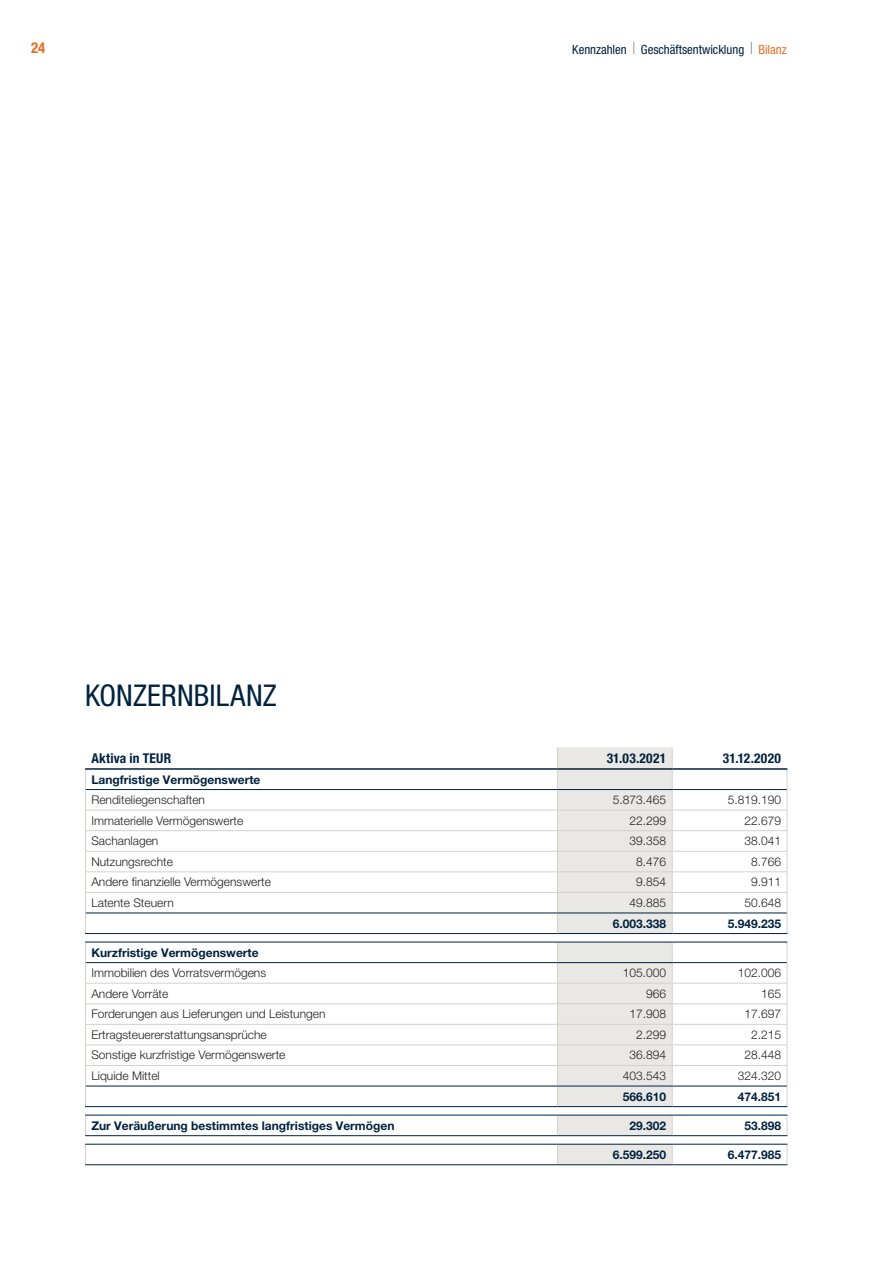
<style>
.page{position:relative;width:893px;height:1263px;background:#fff}
.page>*{position:absolute;margin:0;border:0;box-sizing:border-box;transform-origin:0 0}
._1__Headline{font:condensed 30px "Helvetica Neue LT Pro";letter-spacing:.005em;color:#00223f}
.t1{font:700 condensed 15px "Helvetica Neue LT Pro";color:#e96d24}
.Tabelle_Kopfzeile{font:700 condensed 13.5px "Helvetica Neue LT Pro";letter-spacing:.015em;color:#00223f}
.t2{font:condensed 12.75px "Helvetica Neue LT Pro";color:#00223f}
.Tabellentext{font:300 12px "Helvetica Neue LT Pro";color:#231f20}
.Tabellentext_Bold{font:700 12px "Helvetica Neue LT Pro";color:#00223f}
.s1{color:#e96d24}
</style>
<div class="page">
<svg style="left:633px;top:42px;width:1px;height:12px"></svg>
<svg style="left:751px;top:42px;width:1px;height:12px"></svg>
<svg style="left:557px;top:747px;width:115px;height:417px;fill:#e9e8e4"></svg>
<svg style="left:85px;top:770px;width:1px;height:163px"></svg>
<svg style="left:557px;top:747px;width:1px;height:186px"></svg>
<svg style="left:672px;top:747px;width:1px;height:186px"></svg>
<svg style="left:787px;top:770px;width:1px;height:163px"></svg>
<hr style="left:85px;top:983px;width:472px;height:1px;background:#d3d1cc">
<hr style="left:557px;top:983px;width:115px;height:1px;background:#d3d1cc">
<hr style="left:672px;top:983px;width:115px;height:1px;background:#d3d1cc">
<hr style="left:85px;top:1003px;width:472px;height:1px;background:#d3d1cc">
<hr style="left:557px;top:1003px;width:115px;height:1px;background:#d3d1cc">
<hr style="left:672px;top:1003px;width:115px;height:1px;background:#d3d1cc">
<hr style="left:85px;top:1024px;width:472px;height:1px;background:#d3d1cc">
<hr style="left:557px;top:1024px;width:115px;height:1px;background:#d3d1cc">
<hr style="left:672px;top:1024px;width:115px;height:1px;background:#d3d1cc">
<hr style="left:85px;top:1044px;width:472px;height:1px;background:#d3d1cc">
<hr style="left:557px;top:1044px;width:115px;height:1px;background:#d3d1cc">
<hr style="left:672px;top:1044px;width:115px;height:1px;background:#d3d1cc">
<hr style="left:85px;top:1065px;width:472px;height:1px;background:#d3d1cc">
<hr style="left:557px;top:1065px;width:115px;height:1px;background:#d3d1cc">
<hr style="left:672px;top:1065px;width:115px;height:1px;background:#d3d1cc">
<svg style="left:85px;top:943px;width:1px;height:163px"></svg>
<svg style="left:557px;top:943px;width:1px;height:163px"></svg>
<svg style="left:672px;top:943px;width:1px;height:163px"></svg>
<svg style="left:787px;top:942px;width:1px;height:164px"></svg>
<svg style="left:85px;top:1116px;width:1px;height:19px"></svg>
<svg style="left:557px;top:1116px;width:1px;height:19px"></svg>
<svg style="left:672px;top:1116px;width:1px;height:19px"></svg>
<svg style="left:787px;top:1115px;width:1px;height:20px"></svg>
<svg style="left:85px;top:1145px;width:1px;height:19px"></svg>
<svg style="left:557px;top:1145px;width:1px;height:19px"></svg>
<svg style="left:672px;top:1145px;width:1px;height:19px"></svg>
<svg style="left:787px;top:1144px;width:1px;height:20px"></svg>
<hr style="left:86px;top:912px;width:471px;height:1px;background:#00223f">
<hr style="left:557px;top:912px;width:115px;height:1px;background:#00223f">
<hr style="left:672px;top:912px;width:115px;height:1px;background:#00223f">
<hr style="left:85px;top:933px;width:472px;height:1px;background:#00223f">
<hr style="left:557px;top:933px;width:115px;height:1px;background:#00223f">
<hr style="left:672px;top:933px;width:115px;height:1px;background:#00223f">
<hr style="left:85px;top:942px;width:472px;height:1px;background:#00223f">
<hr style="left:557px;top:942px;width:115px;height:1px;background:#00223f">
<hr style="left:672px;top:942px;width:115px;height:1px;background:#00223f">
<hr style="left:86px;top:962px;width:471px;height:1px;background:#00223f">
<hr style="left:557px;top:962px;width:115px;height:1px;background:#00223f">
<hr style="left:672px;top:962px;width:115px;height:1px;background:#00223f">
<hr style="left:86px;top:1086px;width:471px;height:1px;background:#00223f">
<hr style="left:557px;top:1086px;width:115px;height:1px;background:#00223f">
<hr style="left:672px;top:1086px;width:115px;height:1px;background:#00223f">
<hr style="left:85px;top:1106px;width:472px;height:1px;background:#00223f">
<hr style="left:557px;top:1106px;width:115px;height:1px;background:#00223f">
<hr style="left:672px;top:1106px;width:115px;height:1px;background:#00223f">
<hr style="left:85px;top:1144px;width:472px;height:1px;background:#00223f">
<hr style="left:557px;top:1144px;width:115px;height:1px;background:#00223f">
<hr style="left:672px;top:1144px;width:115px;height:1px;background:#00223f">
<hr style="left:85px;top:1164px;width:472px;height:1px;background:#00223f">
<hr style="left:557px;top:1164px;width:115px;height:1px;background:#00223f">
<hr style="left:672px;top:1164px;width:115px;height:1px;background:#00223f">
<hr style="left:85px;top:768px;width:472px;height:2px;background:#00223f">
<hr style="left:557px;top:768px;width:115px;height:2px;background:#00223f">
<hr style="left:672px;top:768px;width:115px;height:2px;background:#00223f">
<hr style="left:85px;top:810px;width:472px;height:1px;background:#d3d1cc">
<hr style="left:557px;top:810px;width:115px;height:1px;background:#d3d1cc">
<hr style="left:672px;top:810px;width:115px;height:1px;background:#d3d1cc">
<hr style="left:85px;top:830px;width:472px;height:1px;background:#d3d1cc">
<hr style="left:557px;top:830px;width:115px;height:1px;background:#d3d1cc">
<hr style="left:672px;top:830px;width:115px;height:1px;background:#d3d1cc">
<hr style="left:85px;top:851px;width:472px;height:1px;background:#d3d1cc">
<hr style="left:557px;top:851px;width:115px;height:1px;background:#d3d1cc">
<hr style="left:672px;top:851px;width:115px;height:1px;background:#d3d1cc">
<hr style="left:85px;top:871px;width:472px;height:1px;background:#d3d1cc">
<hr style="left:557px;top:871px;width:115px;height:1px;background:#d3d1cc">
<hr style="left:672px;top:871px;width:115px;height:1px;background:#d3d1cc">
<hr style="left:85px;top:892px;width:472px;height:1px;background:#d3d1cc">
<hr style="left:557px;top:892px;width:115px;height:1px;background:#d3d1cc">
<hr style="left:672px;top:892px;width:115px;height:1px;background:#d3d1cc">
<hr style="left:86px;top:789px;width:471px;height:1px;background:#00223f">
<hr style="left:557px;top:789px;width:115px;height:1px;background:#00223f">
<hr style="left:672px;top:789px;width:115px;height:1px;background:#00223f">
<hr style="left:85px;top:1115px;width:472px;height:1px;background:#00223f">
<hr style="left:557px;top:1115px;width:115px;height:1px;background:#00223f">
<hr style="left:672px;top:1115px;width:115px;height:1px;background:#00223f">
<hr style="left:85px;top:1135px;width:472px;height:1px;background:#00223f">
<hr style="left:557px;top:1135px;width:115px;height:1px;background:#00223f">
<hr style="left:672px;top:1135px;width:115px;height:1px;background:#00223f">
<p class="t1" style="left:31px;top:39px;width:16px">24</p>
<p class="t2" style="left:572px;top:42px;width:216px">Kennzahlen Geschäftsentwicklung <span class="s1">Bilanz</span></p>
<p class="_1__Headline" style="left:85px;top:678px;width:193px">KONZERNBILANZ</p>
<p class="Tabelle_Kopfzeile" style="left:91px;top:750px;width:81px">Aktiva in TEUR</p>
<p class="Tabelle_Kopfzeile" style="left:607px;top:750px;width:61px">31.03.2021</p>
<p class="Tabelle_Kopfzeile" style="left:723px;top:750px;width:60px">31.12.2020</p>
<p class="Tabellentext_Bold" style="left:91px;top:772px;width:171px">Langfristige Vermögenswerte</p>
<p class="Tabellentext" style="left:91px;top:792px;width:115px">Renditeliegenschaften</p>
<p class="Tabellentext" style="left:613px;top:792px;width:55px">5.873.465</p>
<p class="Tabellentext" style="left:728px;top:792px;width:55px">5.819.190</p>
<p class="Tabellentext" style="left:91px;top:813px;width:153px">Immaterielle Vermögenswerte</p>
<p class="Tabellentext" style="left:629px;top:813px;width:38px">22.299</p>
<p class="Tabellentext" style="left:744px;top:813px;width:38px">22.679</p>
<p class="Tabellentext" style="left:91px;top:834px;width:68px">Sachanlagen</p>
<p class="Tabellentext" style="left:629px;top:834px;width:38px">39.358</p>
<p class="Tabellentext" style="left:744px;top:834px;width:38px">38.041</p>
<p class="Tabellentext" style="left:91px;top:854px;width:83px">Nutzungsrechte</p>
<p class="Tabellentext" style="left:636px;top:854px;width:32px">8.476</p>
<p class="Tabellentext" style="left:751px;top:854px;width:32px">8.766</p>
<p class="Tabellentext" style="left:91px;top:875px;width:181px">Andere finanzielle Vermögenswerte</p>
<p class="Tabellentext" style="left:636px;top:875px;width:32px">9.854</p>
<p class="Tabellentext" style="left:751px;top:875px;width:32px">9.911</p>
<p class="Tabellentext" style="left:91px;top:895px;width:84px">Latente Steuern</p>
<p class="Tabellentext" style="left:629px;top:895px;width:38px">49.885</p>
<p class="Tabellentext" style="left:744px;top:895px;width:38px">50.648</p>
<p class="Tabellentext_Bold" style="left:613px;top:916px;width:55px">6.003.338</p>
<p class="Tabellentext_Bold" style="left:728px;top:916px;width:55px">5.949.235</p>
<p class="Tabellentext_Bold" style="left:91px;top:945px;width:169px">Kurzfristige Vermögenswerte</p>
<p class="Tabellentext" style="left:91px;top:965px;width:176px">Immobilien des Vorratsvermögens</p>
<p class="Tabellentext" style="left:623px;top:965px;width:45px">105.000</p>
<p class="Tabellentext" style="left:738px;top:965px;width:45px">102.006</p>
<p class="Tabellentext" style="left:91px;top:986px;width:78px">Andere Vorräte</p>
<p class="Tabellentext" style="left:646px;top:986px;width:22px">966</p>
<p class="Tabellentext" style="left:761px;top:986px;width:22px">165</p>
<p class="Tabellentext" style="left:91px;top:1007px;width:236px">Forderungen aus Lieferungen und Leistungen</p>
<p class="Tabellentext" style="left:629px;top:1007px;width:38px">17.908</p>
<p class="Tabellentext" style="left:744px;top:1007px;width:38px">17.697</p>
<p class="Tabellentext" style="left:91px;top:1027px;width:177px">Ertragsteuererstattungsansprüche</p>
<p class="Tabellentext" style="left:636px;top:1027px;width:32px">2.299</p>
<p class="Tabellentext" style="left:751px;top:1027px;width:32px">2.215</p>
<p class="Tabellentext" style="left:91px;top:1048px;width:196px">Sonstige kurzfristige Vermögenswerte</p>
<p class="Tabellentext" style="left:629px;top:1048px;width:38px">36.894</p>
<p class="Tabellentext" style="left:744px;top:1048px;width:38px">28.448</p>
<p class="Tabellentext" style="left:91px;top:1068px;width:70px">Liquide Mittel</p>
<p class="Tabellentext" style="left:623px;top:1068px;width:45px">403.543</p>
<p class="Tabellentext" style="left:738px;top:1068px;width:45px">324.320</p>
<p class="Tabellentext_Bold" style="left:623px;top:1089px;width:45px">566.610</p>
<p class="Tabellentext_Bold" style="left:738px;top:1089px;width:45px">474.851</p>
<p class="Tabellentext_Bold" style="left:91px;top:1118px;width:305px">Zur Veräußerung bestimmtes langfristiges Vermögen</p>
<p class="Tabellentext_Bold" style="left:629px;top:1118px;width:38px">29.302</p>
<p class="Tabellentext_Bold" style="left:744px;top:1118px;width:38px">53.898</p>
<p class="Tabellentext_Bold" style="left:613px;top:1147px;width:55px">6.599.250</p>
<p class="Tabellentext_Bold" style="left:728px;top:1147px;width:55px">6.477.985</p>
</div>
